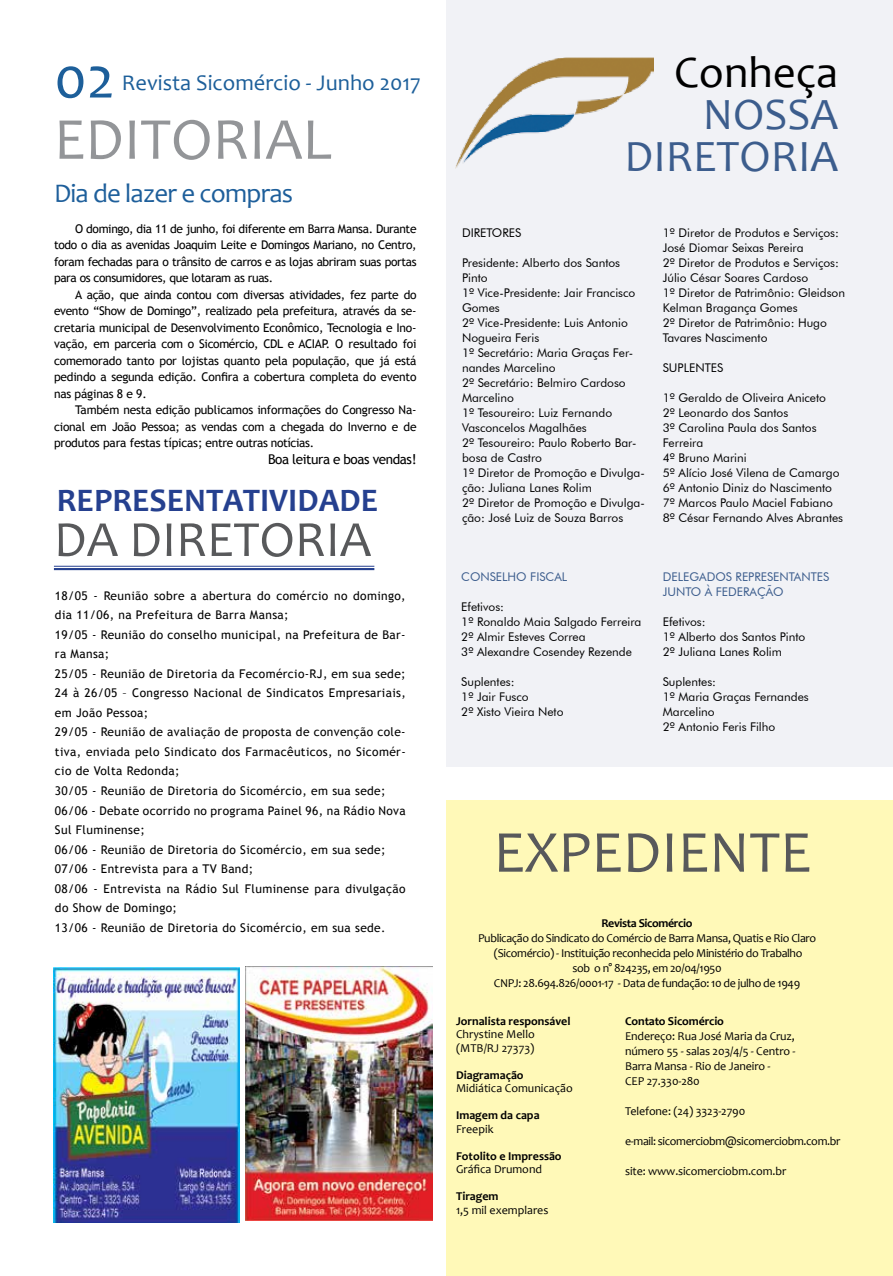
<style>
.page{position:relative;width:893px;height:1276px;background:#fff}
.page>*{position:absolute;margin:0;border:0;box-sizing:border-box;transform-origin:0 0}
.t1{font:60px "Candara";color:#58595b}
.t2{font:60px "Candara";color:#939598}
.t3{font:60px "Candara";color:#1d5f9a}
.t4{font:51px "Candara";color:#58595b}
.t5{font:45px/42px "Candara";color:#3c5d8d;text-align:right}
.t6{font:45px "Candara";color:#000}
.t7{font:700 33px "Candara";color:#25408f}
.t8{font:27px "Candara";letter-spacing:-.03em;color:#1e5f9b}
.t9{font:22.5px "Candara";color:#1d5f9a}
.t10{font:13.5px "Trebuchet MS";letter-spacing:-.03em;color:#000}
.t11{font:12px/19.5px "Trebuchet MS";letter-spacing:.03em;color:#000;text-align:justify}
.t12{font:12px/15px "Futura BT";color:#000}
.t13{font:12px/15px "Candara";letter-spacing:-.03em;color:#000;text-align:center}
.t14{font:12px/15px "Candara";letter-spacing:-.01em;color:#000}
.t15{font:700 12px "Candara";color:#000}
.t16{font:12px/13.5px "Candara";color:#000}
.t17{font:12px/15px "Futura BT";color:#3c5d8d}
.t18{font:700 12px "Candara";letter-spacing:-.03em;color:#000}
</style>
<div class="page">
<div style="left:446px;top:0;width:447px;height:766px;background:#f1f2f6"></div>
<div style="left:446px;top:800px;width:447px;height:476px;background:#fff9b8"></div>
<img style="left:456px;top:58px;width:198px;height:110px">
<hr style="left:54px;top:566px;width:320px;height:1px;background:#25408f">
<hr style="left:54px;top:568px;width:320px;height:2px;background:#25408f">
<img style="left:246px;top:966px;width:186px;height:254px">
<img style="left:54px;top:967px;width:185px;height:255px">
<h1 class="t3" style="left:54px;top:40px;width:62px">02</h1>
<h1 class="t2" style="left:54px;top:102px;width:279px">EDITORIAL</h1>
<h3 class="t8" style="left:54px;top:176px;width:241px">Dia de lazer e compras</h3>
<h3 class="t9" style="left:122px;top:69px;width:301px">Revista Sicomércio - Junho 2017</h3>
<p class="t11" style="left:54px;top:220px;width:364px;line-height:16.5px;text-indent:21px">O domingo, dia 11 de junho, foi diferente em Barra Mansa. Durante todo o dia as avenidas Joaquim Leite e Domingos Mariano, no Centro, foram fechadas para o trânsito de carros e as lojas abriram suas portas para os consumidores, que lotaram as ruas.</p>
<p class="t11" style="left:54px;top:286px;width:364px;line-height:16.5px;text-indent:21px">A ação, que ainda contou com diversas atividades, fez parte do evento “Show de Domingo”, realizado pela prefeitura, através da se&shy;cretaria municipal de Desenvolvimento Econômico, Tecnologia e Ino&shy;vação, em parceria com o Sicomércio, CDL e ACIAP. O resultado foi comemorado tanto por lojistas quanto pela população, que já está pedindo a segunda edição. Confira a cobertura completa do evento nas páginas 8 e 9.</p>
<p class="t11" style="left:54px;top:402px;width:364px;line-height:16.5px;text-indent:21px">Também nesta edição publicamos informações do Congresso Na&shy;cional em João Pessoa; as vendas com a chegada do Inverno e de produtos para festas típicas; entre outras notícias.</p>
<p class="t10" style="left:268px;top:451px;width:150px">Boa leitura e boas vendas!</p>
<h3 class="t7" style="left:57px;top:479px;width:323px">REPRESENTATIVIDADE</h3>
<h2 class="t4" style="left:54px;top:507px;width:319px">DA DIRETORIA</h2>
<p class="t11" style="left:55px;top:586px;width:352px;text-align:left">18/05 - Reunião sobre a abertura do comércio no domingo, dia 11/06, na Prefeitura de Barra Mansa;<br>19/05 - Reunião do conselho municipal, na Prefeitura de Bar&shy;ra Mansa;<br>25/05 - Reunião de Diretoria da Fecomércio-RJ, em sua sede; 24 à 26/05 – Congresso Nacional de Sindicatos Empresariais, em João Pessoa;<br>29/05 - Reunião de avaliação de proposta de convenção cole&shy;tiva, enviada pelo Sindicato dos Farmacêuticos, no Sicomér&shy;cio de Volta Redonda;<br>30/05 - Reunião de Diretoria do Sicomércio, em sua sede; 06/06 - Debate ocorrido no programa Painel 96, na Rádio Nova Sul Fluminense;<br>06/06 - Reunião de Diretoria do Sicomércio, em sua sede; 07/06 - Entrevista para a TV Band;<br>08/06 - Entrevista na Rádio Sul Fluminense para divulgação do Show de Domingo;<br>13/06 - Reunião de Diretoria do Sicomércio, em sua sede.</p>
<h3 class="t6" style="left:674px;top:44px;width:166px">Conheça</h3>
<h3 class="t5" style="left:625px;top:93px;width:215px">NOSSA<br>DIRETORIA</h3>
<p class="t12" style="left:462px;top:225px;width:61px">DIRETORES</p>
<p class="t12" style="left:462px;top:255px;width:184px">Presidente: Alberto dos Santos<br>Pinto<br>1º Vice-Presidente: Jair Francisco<br>Gomes<br>2º Vice-Presidente: Luis Antonio<br>Nogueira Feris<br>1º Secretário: Maria Graças Fer&shy;nandes Marcelino<br>2º Secretário: Belmiro Cardoso<br>Marcelino<br>1º Tesoureiro: Luiz Fernando<br>Vasconcelos Magalhães<br>2º Tesoureiro: Paulo Roberto Bar&shy;bosa de Castro<br>1º Diretor de Promoção e Divulga&shy;ção: Juliana Lanes Rolim<br>2º Diretor de Promoção e Divulga&shy;ção: José Luiz de Souza Barros</p>
<p class="t12" style="left:663px;top:225px;width:184px">1º Diretor de Produtos e Serviços:<br>José Diomar Seixas Pereira<br>2º Diretor de Produtos e Serviços:<br>Júlio César Soares Cardoso<br>1º Diretor de Patrimônio: Gleidson<br>Kelman Bragança Gomes<br>2º Diretor de Patrimônio: Hugo<br>Tavares Nascimento</p>
<p class="t12" style="left:663px;top:360px;width:62px">SUPLENTES</p>
<p class="t12" style="left:663px;top:390px;width:182px">1º Geraldo de Oliveira Aniceto<br>2º Leonardo dos Santos<br>3º Carolina Paula dos Santos<br>Ferreira<br>4º Bruno Marini<br>5º Alício José Vilena de Camargo<br>6º Antonio Diniz do Nascimento<br>7º Marcos Paulo Maciel Fabiano<br>8º César Fernando Alves Abrantes</p>
<p class="t17" style="left:461px;top:569px;width:108px">CONSELHO FISCAL</p>
<p class="t12" style="left:461px;top:599px;width:182px">Efetivos:<br>1º Ronaldo Maia Salgado Ferreira<br>2º Almir Esteves Correa<br>3º Alexandre Cosendey Rezende</p>
<p class="t12" style="left:461px;top:674px;width:104px">Suplentes:<br>1º Jair Fusco<br>2º Xisto Vieira Neto</p>
<p class="t17" style="left:663px;top:569px;width:168px">DELEGADOS REPRESENTANTES<br>JUNTO À FEDERAÇÃO</p>
<p class="t12" style="left:663px;top:614px;width:144px">Efetivos:<br>1º Alberto dos Santos Pinto<br>2º Juliana Lanes Rolim</p>
<p class="t12" style="left:663px;top:674px;width:147px">Suplentes:<br>1º Maria Graças Fernandes<br>Marcelino<br>2º Antonio Feris Filho</p>
<h1 class="t1" style="left:493px;top:814px;width:319px">EXPEDIENTE</h1>
<p class="t18" style="left:601px;top:916px;width:93px">Revista Sicomércio</p>
<p class="t13" style="left:478px;top:931px;width:340px">Publicação do Sindicato do Comércio de Barra Mansa, Quatis e Rio Claro (Sicomércio) - Instituição reconhecida pelo Ministério do Trabalho<br>sob o n° 824235, em 20/04/1950<br>CNPJ: 28.694.826/0001-17 - Data de fundação: 10 de julho de 1949</p>
<p class="t15" style="left:456px;top:1013px;width:116px">Jornalista responsável</p>
<p class="t16" style="left:456px;top:1027px;width:80px">Chrystine Mello (MTB/RJ 27373)</p>
<p class="t15" style="left:456px;top:1067px;width:69px">Diagramação</p>
<p class="t16" style="left:456px;top:1081px;width:118px">Midiática Comunicação</p>
<p class="t15" style="left:456px;top:1108px;width:85px">Imagem da capa</p>
<p class="t16" style="left:456px;top:1122px;width:39px">Freepik</p>
<p class="t15" style="left:456px;top:1148px;width:107px">Fotolito e Impressão</p>
<p class="t16" style="left:456px;top:1162px;width:88px">Gráfica Drumond</p>
<p class="t15" style="left:456px;top:1189px;width:44px">Tiragem</p>
<p class="t16" style="left:456px;top:1203px;width:94px">1,5 mil exemplares</p>
<p class="t15" style="left:625px;top:1013px;width:100px">Contato Sicomércio</p>
<p class="t14" style="left:625px;top:1028px;width:172px">Endereço: Rua José Maria da Cruz, número 55 - salas 203/4/5 - Centro -<br>Barra Mansa - Rio de Janeiro -<br>CEP 27.330-280</p>
<p class="t14" style="left:625px;top:1103px;width:122px">Telefone: (24) 3323-2790</p>
<p class="t13" style="left:625px;top:1133px;width:217px">e-mail: sicomerciobm@sicomerciobm.com.br</p>
<p class="t14" style="left:625px;top:1163px;width:163px">site: www.sicomerciobm.com.br</p>
</div>
